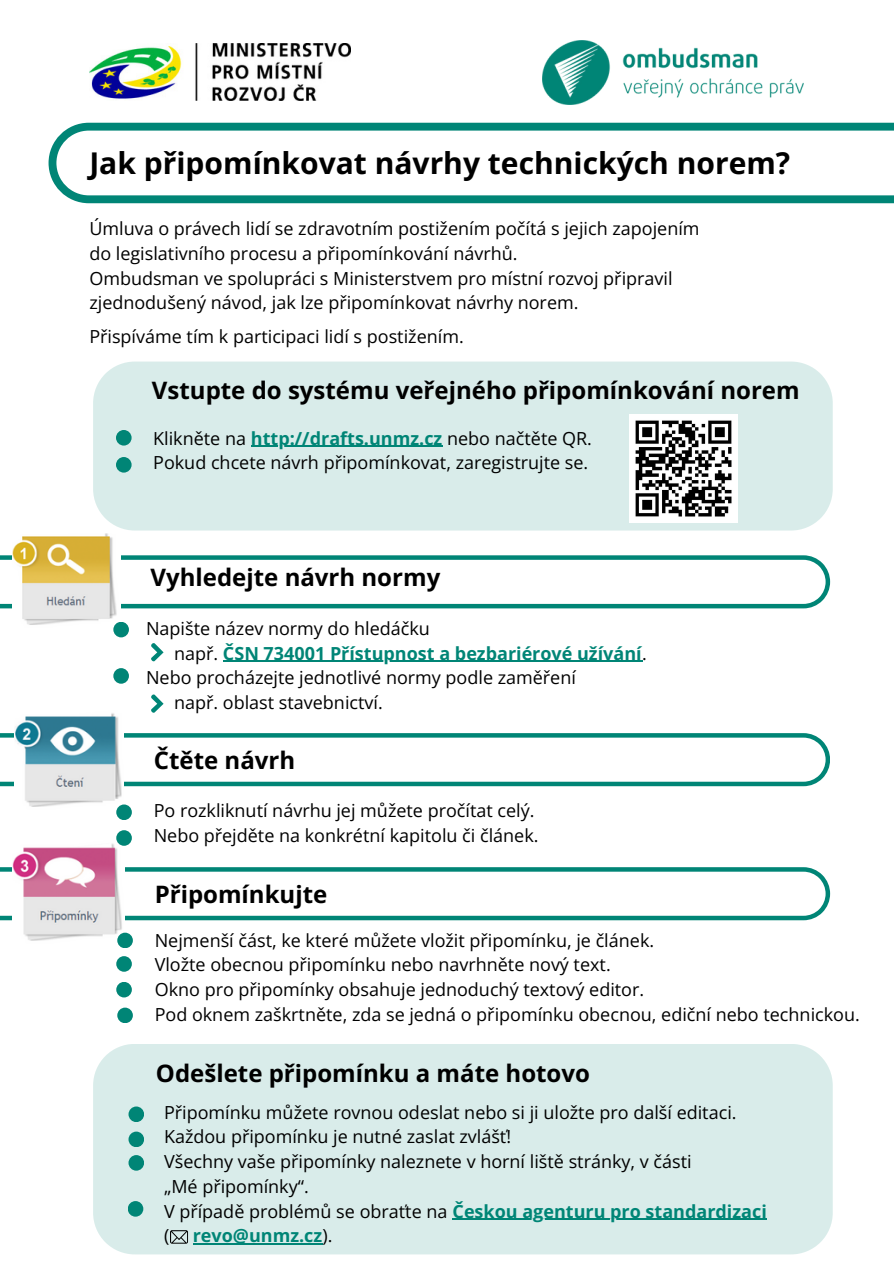
<style>
.page{position:relative;width:894px;height:1264px;background:#fff}
.page>*{position:absolute;margin:0;border:0;box-sizing:border-box;transform-origin:0 0}
.t1{font:700 30px "Open Sans";color:#000}
.t2{font:700 24px "Open Sans";color:#000}
.t3{font:18px/24.8px "Open Sans";color:#000}
.t4{font:700 18px "Open Sans";color:#008576}
.s1{font-weight:700;color:#008576}
.s2{font-weight:400;color:#000}
</style>
<div class="page">
<div style="left:93px;top:361px;width:739px;height:169px;background:#d9ecea"></div>
<img style="left:629px;top:415px;width:108px;height:108px">
<img style="left:542px;top:41px;width:261px;height:64px">
<svg style="left:0;top:555px;width:829px;height:53px"></svg>
<svg style="left:0;top:733px;width:829px;height:53px"></svg>
<svg style="left:0;top:867px;width:829px;height:53px"></svg>
<svg style="left:49px;top:123px;width:844px;height:80px"></svg>
<div style="left:93px;top:1044px;width:739px;height:210px;background:#d9ecea"></div>
<div style="left:128px;top:1131px;width:16px;height:16px;background:#008576;border-radius:50%"></div>
<div style="left:128px;top:1106px;width:16px;height:16px;background:#008576;border-radius:50%"></div>
<div style="left:128px;top:1155px;width:16px;height:15px;background:#008576;border-radius:50%"></div>
<div style="left:116px;top:981px;width:16px;height:16px;background:#008576;border-radius:50%"></div>
<div style="left:116px;top:956px;width:16px;height:15px;background:#008576;border-radius:50%"></div>
<div style="left:113px;top:668px;width:16px;height:15px;background:#008576;border-radius:50%"></div>
<div style="left:116px;top:457px;width:15px;height:15px;background:#008576;border-radius:50%"></div>
<div style="left:116px;top:430px;width:15px;height:15px;background:#008576;border-radius:50%"></div>
<div style="left:117px;top:1007px;width:16px;height:16px;background:#008576;border-radius:50%"></div>
<div style="left:128px;top:1200px;width:15px;height:16px;background:#008576;border-radius:50%"></div>
<img style="left:12px;top:533px;width:108px;height:92px">
<div style="left:113px;top:621px;width:16px;height:16px;background:#008576;border-radius:50%"></div>
<img style="left:15px;top:713px;width:109px;height:94px">
<div style="left:116px;top:804px;width:16px;height:16px;background:#008576;border-radius:50%"></div>
<img style="left:12px;top:840px;width:113px;height:104px">
<div style="left:117px;top:932px;width:16px;height:16px;background:#008576;border-radius:50%"></div>
<div style="left:116px;top:830px;width:16px;height:15px;background:#008576;border-radius:50%"></div>
<svg style="left:151px;top:643px;width:12px;height:19px"></svg>
<hr style="left:223px;top:660px;width:419px;height:1px;background:#008576">
<svg style="left:151px;top:694px;width:12px;height:19px"></svg>
<img style="left:89px;top:44px;width:261px;height:56px">
<svg style="left:170px;top:1230px;width:18px;height:13px"></svg>
<hr style="left:452px;top:1218px;width:314px;height:1px;background:#008576">
<hr style="left:193px;top:1243px;width:129px;height:1px;background:#008576">
<hr style="left:251px;top:445px;width:191px;height:2px;background:#008576">
<p class="t1" style="left:89px;top:142px;width:702px">Jak připomínkovat návrhy technických norem?</p>
<p class="t3" style="left:89px;top:216px;width:611px">Úmluva o právech lidí se zdravotním postižením počítá s jejich zapojením do legislativního procesu a připomínkování návrhů.</p>
<p class="t3" style="left:89px;top:265px;width:584px">Ombudsman ve spolupráci s Ministerstvem pro místní rozvoj připravil zjednodušený návod, jak lze připomínkovat návrhy norem.</p>
<h2 class="t3" style="left:89px;top:324px;width:376px">Přispíváme tím k participaci lidí s postižením.</h2>
<p class="t2" style="left:152px;top:374px;width:649px">Vstupte do systému veřejného připomínkování norem</p>
<p class="t3" style="left:153px;top:425px;width:440px">Klikněte na <span class="s1">http://drafts.unmz.cz</span> nebo načtěte QR.</p>
<p class="t3" style="left:153px;top:450px;width:436px">Pokud chcete návrh připomínkovat, zaregistrujte se.</p>
<p class="t2" style="left:150px;top:560px;width:291px">Vyhledejte návrh normy</p>
<p class="t3" style="left:146px;top:615px;width:285px">Napište název normy do hledáčku</p>
<h2 class="t4" style="left:174px;top:640px;width:474px"><span class="s2">např.</span> ČSN 734001 Přístupnost a bezbariérové užívání<span class="s2">.</span></h2>
<p class="t3" style="left:146px;top:665px;width:431px">Nebo procházejte jednotlivé normy podle zaměření</p>
<p class="t3" style="left:174px;top:689px;width:210px">např. oblast stavebnictví.</p>
<p class="t2" style="left:154px;top:743px;width:143px">Čtěte návrh</p>
<h2 class="t3" style="left:154px;top:797px;width:382px">Po rozkliknutí návrhu jej můžete pročítat celý.</h2>
<p class="t3" style="left:154px;top:822px;width:386px">Nebo přejděte na konkrétní kapitolu či článek.</p>
<p class="t2" style="left:155px;top:877px;width:174px">Připomínkujte</p>
<h2 class="t3" style="left:155px;top:927px;width:501px">Nejmenší část, ke které můžete vložit připomínku, je článek.</h2>
<p class="t3" style="left:155px;top:952px;width:457px">Vložte obecnou připomínku nebo navrhněte nový text.</p>
<p class="t3" style="left:155px;top:976px;width:491px">Okno pro připomínky obsahuje jednoduchý textový editor.</p>
<p class="t3" style="left:155px;top:1001px;width:706px">Pod oknem zaškrtněte, zda se jedná o připomínku obecnou, ediční nebo technickou.</p>
<p class="t2" style="left:156px;top:1056px;width:435px">Odešlete připomínku a máte hotovo</p>
<p class="t3" style="left:164px;top:1099px;width:574px">Připomínku můžete rovnou odeslat nebo si ji uložte pro další editaci.<br>Každou připomínku je nutné zaslat zvlášť!</p>
<h2 class="t3" style="left:164px;top:1148px;width:529px">Všechny vaše připomínky naleznete v horní liště strá nky, v části</h2>
<p class="t3" style="left:164px;top:1173px;width:146px">„Mé připomínky“.</p>
<p class="t4" style="left:164px;top:1198px;width:604px"><span class="s2">V případě problémů se obraťte na</span> Českou agenturu pro standardizaci</p>
<p class="t3" style="left:164px;top:1222px;width:7px">(</p>
<p class="t4" style="left:193px;top:1223px;width:141px">revo@unmz.cz<span class="s2">).</span></p>
</div>
